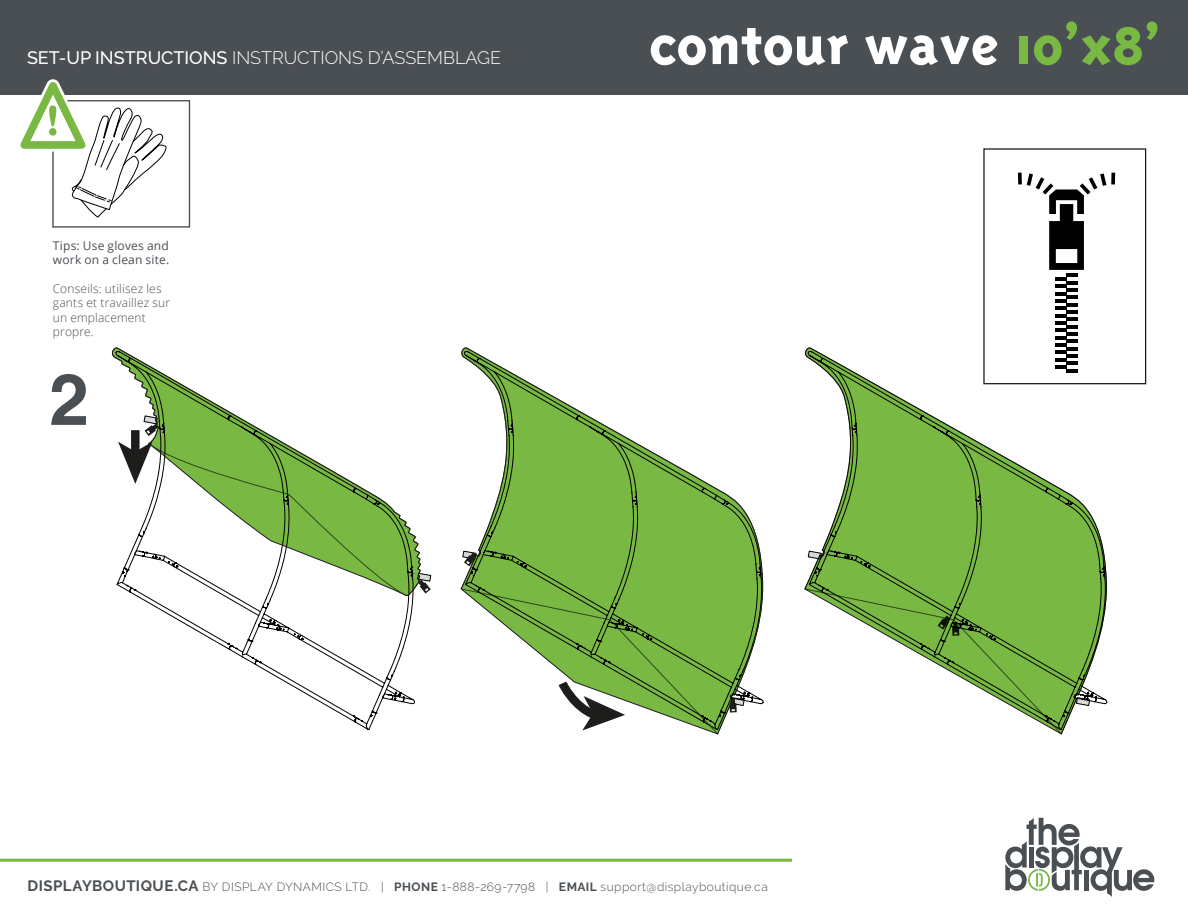
<style>
.page{position:relative;width:1188px;height:918px;background:#fff}
.page>*{position:absolute;margin:0;border:0;box-sizing:border-box;transform-origin:0 0}
.t1{font:700 71.55px "Helvetica";color:#4a4f54}
.t2{font:800 60px "Triplex";color:#fff}
.t3{font:300 18px "Raleway";color:#fff}
.t4{font:300 12px "Raleway";letter-spacing:.04em;color:#4a4f54}
.t5{font:300 12px/14.4px "Open Sans";letter-spacing:.015em;color:#4a4f54}
.t6{font:12px/14.4px "Open Sans";letter-spacing:.015em;color:#4a4f54}
.s1{font-weight:500}
.s2{color:#79b943}
.s3{font-weight:700;font-size:15px}
.s4{font-weight:700}
</style>
<div class="page">
<div style="left:0;top:0;width:1188px;height:94px;background:#4a4f54"></div>
<svg style="left:1005px;top:818px;width:149px;height:79px"></svg>
<hr style="left:0;top:859px;width:792px;height:3px;background:#79b943">
<div style="left:52px;top:100px;width:138px;height:128px;border:1px solid #4a4f54"></div>
<svg style="left:17px;top:79px;width:150px;height:141px"></svg>
<hr style="left:1067px;top:273px;width:11px;height:4px;background:#000">
<hr style="left:1055px;top:277px;width:12px;height:4px;background:#000">
<svg style="left:1067px;top:281px;width:11px;height:3px"></svg>
<hr style="left:1055px;top:284px;width:12px;height:4px;background:#000">
<hr style="left:1067px;top:288px;width:11px;height:4px;background:#000">
<svg style="left:1055px;top:292px;width:12px;height:3px"></svg>
<hr style="left:1067px;top:295px;width:11px;height:4px;background:#000">
<hr style="left:1055px;top:299px;width:12px;height:4px;background:#000">
<svg style="left:1067px;top:303px;width:11px;height:3px"></svg>
<hr style="left:1055px;top:306px;width:12px;height:4px;background:#000">
<hr style="left:1067px;top:310px;width:11px;height:4px;background:#000">
<svg style="left:1055px;top:314px;width:12px;height:3px"></svg>
<hr style="left:1067px;top:317px;width:11px;height:4px;background:#000">
<hr style="left:1055px;top:321px;width:12px;height:4px;background:#000">
<svg style="left:1067px;top:325px;width:11px;height:3px"></svg>
<hr style="left:1055px;top:328px;width:12px;height:4px;background:#000">
<hr style="left:1067px;top:332px;width:11px;height:4px;background:#000">
<svg style="left:1055px;top:336px;width:12px;height:3px"></svg>
<hr style="left:1067px;top:339px;width:11px;height:4px;background:#000">
<hr style="left:1055px;top:343px;width:12px;height:4px;background:#000">
<svg style="left:1111px;top:173px;width:4px;height:11px"></svg>
<svg style="left:1027px;top:173px;width:79px;height:97px"></svg>
<svg style="left:1018px;top:173px;width:4px;height:11px"></svg>
<div style="left:983px;top:148px;width:163px;height:236px;border:1px solid #1d1d1b"></div>
<svg style="left:461px;top:347px;width:302px;height:388px"></svg>
<svg style="left:730px;top:697px;width:15px;height:16px"></svg>
<svg style="left:462px;top:550px;width:15px;height:16px"></svg>
<svg style="left:807px;top:351px;width:301px;height:380px"></svg>
<svg style="left:136px;top:596px;width:279px;height:134px"></svg>
<svg style="left:112px;top:347px;width:309px;height:249px"></svg>
<svg style="left:417px;top:572px;width:15px;height:22px"></svg>
<svg style="left:143px;top:415px;width:16px;height:21px"></svg>
<div style="left:131px;top:430px;width:9px;height:24px;background:#1d1d1b"></div>
<svg style="left:118px;top:442px;width:35px;height:42px"></svg>
<svg style="left:554px;top:675px;width:71px;height:56px"></svg>
<h3 class="t3" style="left:27px;top:47px;width:476px"><span class="s1">SET-UP INSTRUCTIONS</span> INSTRUCTIONS D’ASSEMBLAGE</h3>
<p class="t6" style="left:53px;top:238px;width:118px">Tips: Use gloves and work on a clean site.</p>
<p class="t5" style="left:53px;top:281px;width:119px">Conseils: utilisez les gants et travaillez sur un emplacement propre.</p>
<h1 class="t1" style="left:49px;top:342px;width:41px">2</h1>
<h2 class="t2" style="left:649px;top:11px;width:513px">contour wave <span class="s2">10’x8’</span></h2>
<p class="t4" style="left:27px;top:879px;width:742px"><span class="s3">DISPLAYBOUTIQUE.CA</span> BY DISPLAY DYNAMICS LTD. | <span class="s4">PHONE</span> 1-888-269-7798 | <span class="s4">EMAIL</span> support@displayboutique.ca</p>
</div>
